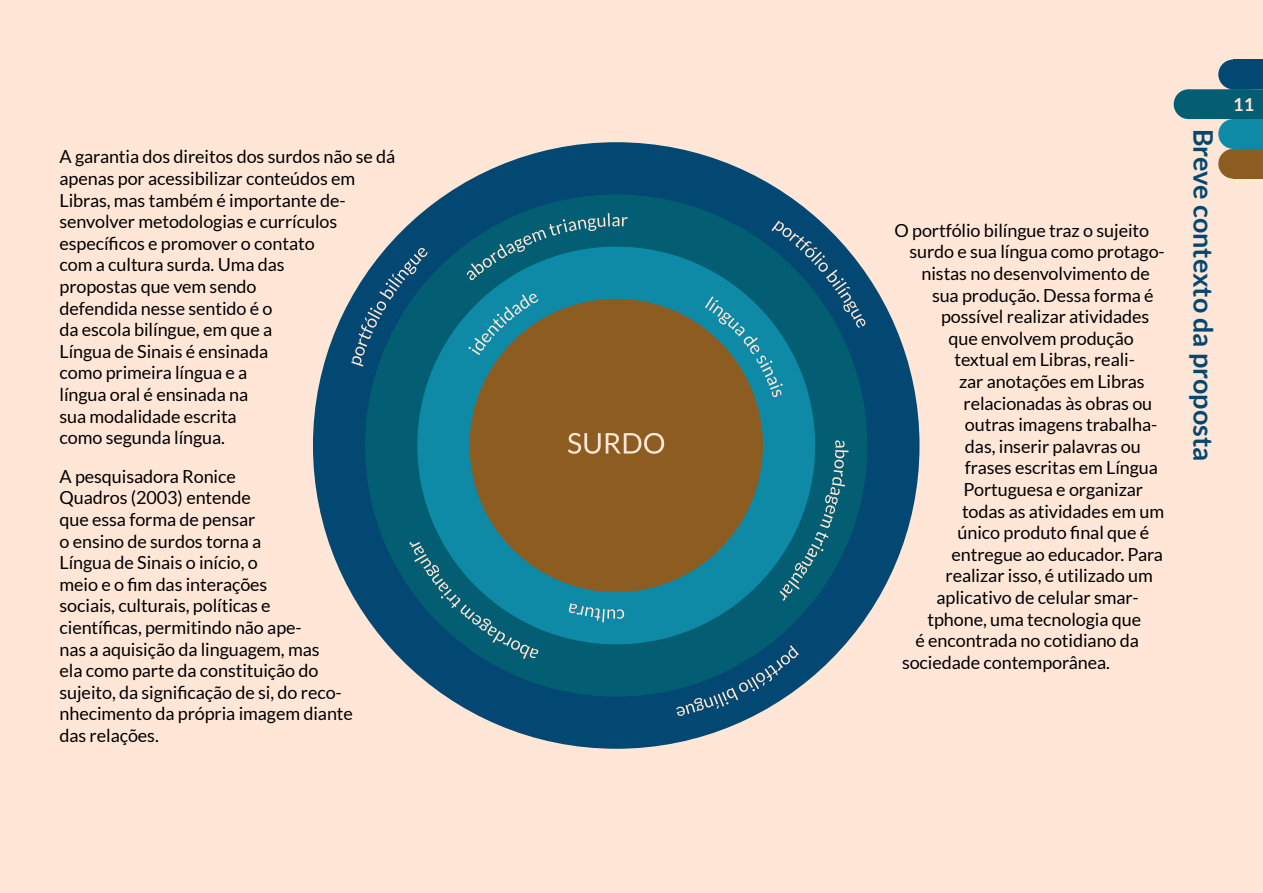
<style>
.page{position:relative;width:1263px;height:893px;background:#ffe6d7}
.page>*{position:absolute;margin:0;border:0;box-sizing:border-box;transform-origin:0 0}
.t1{font:700 27px "Lato";color:#034872}
.t2{font:18px/21.6px "Lato";letter-spacing:-.005em;color:#000}
.t3{font:700 18px "Lato";color:#ffe6d7}
</style>
<div class="page">
<svg style="left:1218px;top:60px;width:45px;height:119px"></svg>
<div style="left:1233px;top:60px;width:30px;height:29px;background:#034872"></div>
<div style="left:1233px;top:119px;width:30px;height:30px;background:#0e8aa6"></div>
<div style="left:1233px;top:149px;width:30px;height:30px;background:#8d5c21"></div>
<div style="left:1174px;top:89px;width:89px;height:30px;background:#035e73;border-radius:15px"></div>
<div style="left:313px;top:142px;width:606px;height:607px;background:#034872;border-radius:50%"></div>
<div style="left:365px;top:194px;width:502px;height:503px;background:#035e73;border-radius:50%"></div>
<div style="left:417px;top:247px;width:398px;height:397px;background:#0e8aa6;border-radius:50%"></div>
<div style="left:470px;top:299px;width:293px;height:293px;background:#8d5c21;border-radius:50%"></div>
<svg style="left:568px;top:433px;width:96px;height:21px"></svg>
<svg style="left:469px;top:294px;width:69px;height:61px"></svg>
<svg style="left:569px;top:603px;width:55px;height:19px"></svg>
<svg style="left:705px;top:220px;width:160px;height:177px"></svg>
<svg style="left:779px;top:440px;width:69px;height:161px"></svg>
<svg style="left:676px;top:645px;width:123px;height:71px"></svg>
<svg style="left:351px;top:248px;width:76px;height:119px"></svg>
<svg style="left:467px;top:213px;width:161px;height:67px"></svg>
<svg style="left:410px;top:542px;width:128px;height:117px"></svg>
<p class="t2" style="left:60px;top:146px;width:337px">A garantia dos direitos dos surdos não se dá apenas por acessibilizar conteúdos em<br>Libras, mas também é importante de&shy;senvolver metodologias e currículos específicos e promover o contato<br>com a cultura surda. Uma das<br>propostas que vem sendo<br>defendida nesse sentido é o<br>da escola bilíngue, em que a<br>Língua de Sinais é ensinada<br>como primeira língua e a<br>língua oral é ensinada na<br>sua modalidade escrita<br>como segunda língua.</p>
<p class="t2" style="left:60px;top:465px;width:295px">A pesquisadora Ronice<br>Quadros (2003) entende<br>que essa forma de pensar<br>o ensino de surdos torna a<br>Língua de Sinais o início, o<br>meio e o fim das interações<br>sociais, culturais, políticas e científicas, permitindo não ape-<br>nas a aquisição da linguagem, mas<br>ela como parte da constituição do sujeito, da significação de si, do reco&shy;nhecimento da própria imagem diante das relações.</p>
<p class="t2" style="left:894px;top:219px;width:256px">O portfólio bilíngue traz o sujeito</p>
<p class="t2" style="left:909px;top:241px;width:257px">surdo e sua língua como protago-</p>
<p class="t2" style="left:921px;top:262px;width:230px">nistas no desenvolvimento de</p>
<p class="t2" style="left:932px;top:284px;width:223px">sua produção. Dessa forma é</p>
<p class="t2" style="left:941px;top:306px;width:210px">possível realizar atividades</p>
<p class="t2" style="left:948px;top:327px;width:187px">que envolvem produção</p>
<p class="t2" style="left:954px;top:349px;width:182px">textual em Libras, reali-</p>
<p class="t2" style="left:959px;top:370px;width:187px">zar anotações em Libras</p>
<p class="t2" style="left:963px;top:392px;width:190px">relacionadas às obras ou</p>
<p class="t2" style="left:965px;top:414px;width:194px">outras imagens trabalha-</p>
<p class="t2" style="left:965px;top:435px;width:177px">das, inserir palavras ou</p>
<p class="t2" style="left:965px;top:457px;width:194px">frases escritas em Língua</p>
<p class="t2" style="left:963px;top:478px;width:181px">Portuguesa e organizar</p>
<p class="t2" style="left:962px;top:500px;width:204px">todas as atividades em um</p>
<p class="t2" style="left:957px;top:522px;width:193px">único produto final que é</p>
<p class="t2" style="left:951px;top:543px;width:213px">entregue ao educador. Para</p>
<p class="t2" style="left:945px;top:565px;width:209px">realizar isso, é utilizado um</p>
<p class="t2" style="left:936px;top:586px;width:204px">aplicativo de celular smar-</p>
<p class="t2" style="left:927px;top:608px;width:215px">tphone, uma tecnologia que</p>
<p class="t2" style="left:915px;top:630px;width:225px">é encontrada no cotidiano da</p>
<p class="t2" style="left:902px;top:651px;width:210px">sociedade contemporânea.</p>
<h1 class="t1" style="left:1219px;top:129px;width:334px;rotate:90deg">Breve contexto da proposta</h1>
<p class="t3" style="left:1233px;top:95px;width:22px">11</p>
</div>
